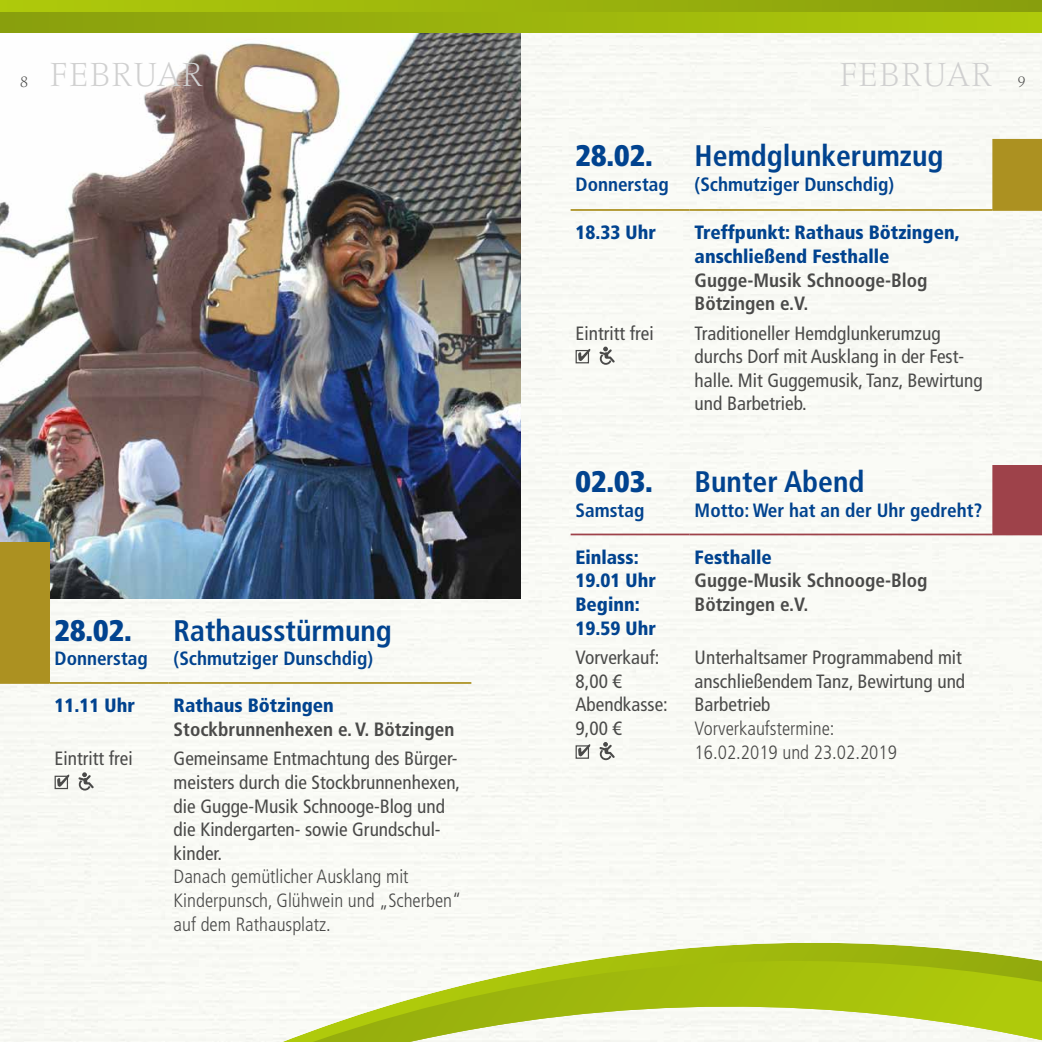
<style>
.page{position:relative;width:1042px;height:1042px;background:#fff}
.page>*{position:absolute;margin:0;border:0;box-sizing:border-box;transform-origin:0 0}
.t1{font:300 35px "Frutiger Serif LT Pro";letter-spacing:.015em;color:#d0d0d0}
.t2{font:700 condensed 29.75px "Frutiger LT Std";color:#01438f}
.t3{font:900 condensed 29.75px "Frutiger LT Std";color:#01438f}
.t4{font:condensed 19.25px/23.6px "Frutiger LT Std";color:#4a4a49}
.t5{font:300 condensed 19.25px/23.6px "Frutiger LT";color:#4a4a49}
.t6{font:900 condensed 19.25px/23.6px "Frutiger LT Std";color:#01438f}
.t7{font:700 condensed 19.25px/23.6px "Frutiger LT Std";color:#4a4a49}
.t8{font:700 condensed 19.25px "Frutiger LT Std";color:#01438f}
.t9{font:300 15.75px "Frutiger Serif LT Pro";color:#4a4a49}
</style>
<div class="page">
<div style="left:0;top:32px;width:1042px;height:1010px;background:#f9faf5"></div>
<img style="left:0;top:32px;width:521px;height:566px">
<hr style="left:50px;top:682px;width:119px;height:2px;background:#ac9121">
<hr style="left:169px;top:682px;width:302px;height:2px;background:#ac9121">
<hr style="left:0;top:682px;width:50px;height:2px;background:#ac9121">
<svg style="left:57px;top:774px;width:12px;height:13px"></svg>
<div style="left:55px;top:775px;width:13px;height:14px;border:1px solid #4a4a49"></div>
<svg style="left:78px;top:772px;width:16px;height:18px"></svg>
<div style="left:0;top:542px;width:50px;height:141px;background:#ac9121"></div>
<div style="left:992px;top:139px;width:50px;height:70px;background:#ac9121"></div>
<hr style="left:570px;top:209px;width:120px;height:2px;background:#ac9121">
<hr style="left:690px;top:209px;width:302px;height:2px;background:#ac9121">
<hr style="left:992px;top:209px;width:50px;height:2px;background:#ac9121">
<svg style="left:578px;top:349px;width:12px;height:12px"></svg>
<div style="left:575px;top:350px;width:14px;height:13px;border:1px solid #4a4a49"></div>
<svg style="left:599px;top:347px;width:16px;height:18px"></svg>
<div style="left:992px;top:465px;width:50px;height:68px;background:#9e424a"></div>
<hr style="left:570px;top:533px;width:120px;height:2px;background:#9e424a">
<hr style="left:690px;top:533px;width:302px;height:2px;background:#9e424a">
<hr style="left:992px;top:533px;width:50px;height:2px;background:#9e424a">
<svg style="left:578px;top:744px;width:12px;height:12px"></svg>
<div style="left:575px;top:745px;width:14px;height:14px;border:1px solid #4a4a49"></div>
<svg style="left:599px;top:742px;width:16px;height:18px"></svg>
<svg style="left:0;top:0;width:1042px;height:12px;background:#9bb40c"></svg>
<div style="left:0;top:12px;width:1042px;height:20px;background:linear-gradient(to right,#899f0d,#afca0c)"></div>
<p class="t9" style="left:20px;top:72px;width:10px">8</p>
<h1 class="t1" style="left:50px;top:54px;width:155px">FEBRUAR</h1>
<h1 class="t1" style="left:839px;top:54px;width:155px">FEBRUAR</h1>
<h2 class="t3" style="left:575px;top:138px;width:79px">28.02.</h2>
<p class="t8" style="left:575px;top:173px;width:95px">Donnerstag</p>
<h2 class="t2" style="left:694px;top:138px;width:250px">Hemdglunkerumzug</h2>
<p class="t8" style="left:694px;top:173px;width:201px">(Schmutziger Dunschdig)</p>
<p class="t6" style="left:575px;top:221px;width:82px">18.33 Uhr</p>
<p class="t6" style="left:694px;top:221px;width:266px">Treffpunkt: Rathaus Bötzingen, anschließend Festhalle</p>
<p class="t7" style="left:694px;top:268px;width:234px">Gugge-Musik Schnooge-Blog<br>Bötzingen e.V.</p>
<p class="t4" style="left:575px;top:321px;width:80px">Eintritt frei</p>
<p class="t4" style="left:694px;top:321px;width:289px">Traditioneller Hemdglunkerumzug durchs Dorf mit Ausklang in der Fest&shy;halle. Mit Guggemusik, Tanz, Bewirtung und Barbetrieb.</p>
<h2 class="t3" style="left:55px;top:612px;width:79px">28.02.</h2>
<p class="t8" style="left:55px;top:647px;width:95px">Donnerstag</p>
<h2 class="t2" style="left:174px;top:613px;width:220px">Rathausstürmung</h2>
<p class="t8" style="left:174px;top:647px;width:201px">(Schmutziger Dunschdig)</p>
<p class="t6" style="left:55px;top:694px;width:82px">11.11 Uhr</p>
<p class="t6" style="left:174px;top:694px;width:162px">Rathaus Bötzingen</p>
<p class="t7" style="left:174px;top:717px;width:282px">Stockbrunnenhexen e. V. Bötzingen</p>
<p class="t4" style="left:55px;top:747px;width:80px">Eintritt frei</p>
<p class="t4" style="left:174px;top:747px;width:288px">Gemeinsame Entmachtung des Bürger&shy;meisters durch die Stockbrunnenhexen, die Gugge-Musik Schnooge-Blog und die Kindergarten- sowie Grundschul&shy;kinder.</p>
<p class="t5" style="left:174px;top:865px;width:289px">Danach gemütlicher Ausklang mit<br>Kinderpunsch, Glühwein und „Scherben“ auf dem Rathausplatz.</p>
<h2 class="t3" style="left:575px;top:464px;width:79px">02.03.</h2>
<p class="t8" style="left:575px;top:499px;width:70px">Samstag</p>
<h2 class="t2" style="left:694px;top:464px;width:171px">Bunter Abend</h2>
<p class="t8" style="left:694px;top:499px;width:289px">Motto: Wer hat an der Uhr gedreht?</p>
<p class="t6" style="left:575px;top:545px;width:82px">Einlass:<br>19.01 Uhr<br>Beginn:<br>19.59 Uhr</p>
<p class="t6" style="left:694px;top:545px;width:79px">Festhalle</p>
<p class="t7" style="left:694px;top:569px;width:234px">Gugge-Musik Schnooge-Blog<br>Bötzingen e.V.</p>
<p class="t4" style="left:575px;top:645px;width:94px">Vorverkauf:<br>8,00 €<br>Abendkasse:<br>9,00 €</p>
<p class="t4" style="left:694px;top:645px;width:272px">Unterhaltsamer Programmabend mit anschließendem Tanz, Bewirtung und<br>Barbetrieb</p>
<p class="t5" style="left:694px;top:717px;width:204px">Vorverkaufstermine:<br>16.02.2019 und 23.02.2019</p>
<p class="t9" style="left:1017px;top:72px;width:10px">9</p>
</div>
